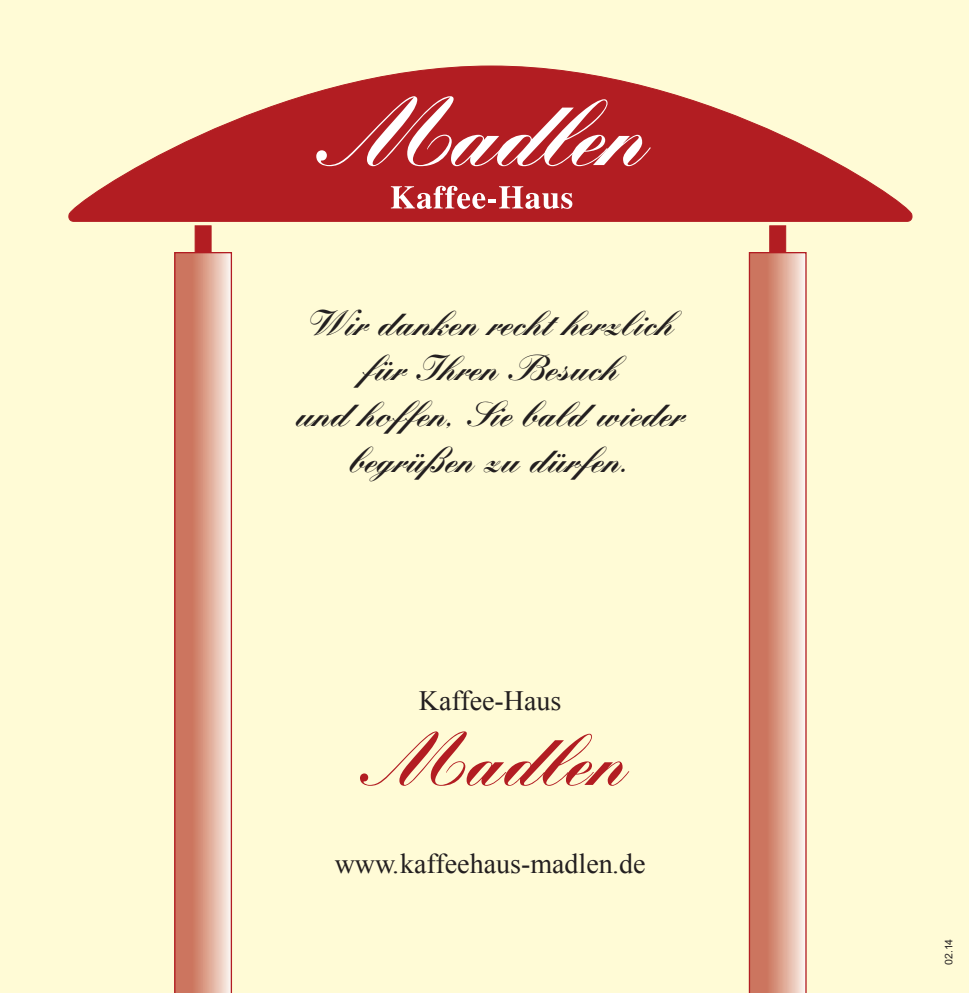
<style>
.page{position:relative;width:969px;height:993px;background:#fff}
.page>*{position:absolute;margin:0;border:0;box-sizing:border-box;transform-origin:0 0}
.t1{font:900 73.5px "Kuenstler Script";color:#b21d22}
.t2{font:900 35px/45.5px "Kuenstler Script";color:#231f20;text-align:center}
.t3{font:28px "Times New Roman";color:#231f20}
.t4{font:10.5px "Arial";color:#231f20}
</style>
<div class="page">
<hr style="left:968px;top:0;width:1px;height:49px;background:#000">
<hr style="left:968px;top:933px;width:1px;height:60px;background:#000">
<div style="left:0;top:0;width:968px;height:993px;background:#fffbd6"></div>
<svg style="left:68px;top:65px;width:844px;height:157px;fill:#b21d22"></svg>
<svg style="left:391px;top:186px;width:181px;height:23px;background:#ce7073"></svg>
<svg style="left:316px;top:96px;width:334px;height:70px;background:#c34f53"></svg>
<div style="left:195px;top:225px;width:16px;height:29px;background:#b21d22;border:1px solid #b21d22"></div>
<svg style="left:174px;top:252px;width:58px;height:741px;background:#da9a89"></svg>
<div style="left:769px;top:225px;width:16px;height:29px;background:#b21d22;border:1px solid #b21d22"></div>
<svg style="left:748px;top:252px;width:58px;height:741px;background:#dca08e"></svg>
<p class="t2" style="left:296px;top:300px;width:390px">Wir danken recht herzlich für Ihren Besuch<br>und hoffen, Sie bald wieder begrüßen zu dürfen.</p>
<p class="t3" style="left:418px;top:681px;width:144px">Kaffee-Haus</p>
<h1 class="t1" style="left:359px;top:712px;width:268px">Madlen</h1>
<p class="t3" style="left:334px;top:845px;width:312px">www.kaffeehaus-madlen.de</p>
<p class="t4" style="left:942px;top:965px;width:28px;rotate:-90deg">02.14</p>
</div>
